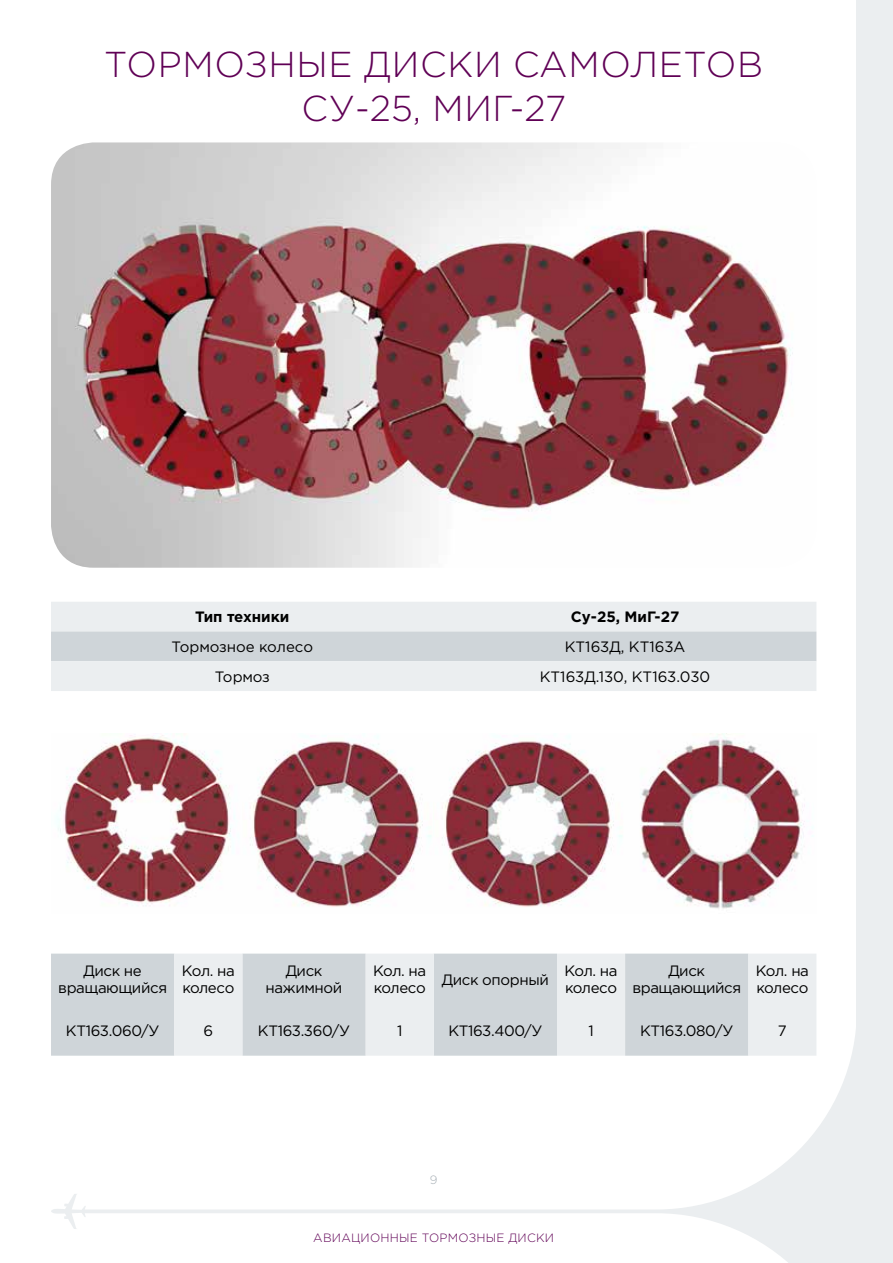
<style>
.page{position:relative;width:893px;height:1263px;background:#fff}
.page>*{position:absolute;margin:0;border:0;box-sizing:border-box;transform-origin:0 0}
.t1{font:300 36px/43.2px "Gotham Pro";letter-spacing:.02em;color:#600055;text-align:center}
.t2{font:15px/16.5px "Gotham Pro";letter-spacing:-.025em;color:#000}
.t3{font:15px "Gotham Pro";color:#000}
.t4{font:700 15px "Gotham Pro";color:#000}
.t5{font:300 12px "Gotham Pro";letter-spacing:.02em;color:#600055}
.t6{font:300 12px "Gotham Pro";color:#a7afb5}
</style>
<div class="page">
<svg style="left:51px;top:1194px;width:32px;height:35px"></svg>
<svg style="left:83px;top:1009px;width:774px;height:254px"></svg>
<div style="left:857px;top:0;width:36px;height:1263px;background:#ebeef0"></div>
<img style="left:51px;top:142px;width:742px;height:426px">
<svg style="left:51px;top:602px;width:765px;height:89px;background:#e1e5e8"></svg>
<div style="left:51px;top:954px;width:123px;height:102px;background:#cfd5d9"></div>
<svg style="left:174px;top:954px;width:642px;height:102px;background:#dbdfe2"></svg>
<img style="left:57px;top:734px;width:756px;height:175px">
<h1 class="t1" style="left:104px;top:43px;width:660px">ТОРМОЗНЫЕ ДИСКИ САМОЛЕТОВ<br>СУ-25, МИГ-27</h1>
<p class="t4" style="left:195px;top:608px;width:96px">Тип техники</p>
<p class="t4" style="left:571px;top:608px;width:110px">Су-25, МиГ-27</p>
<p class="t3" style="left:172px;top:638px;width:143px">Тормозное колесо</p>
<p class="t3" style="left:565px;top:638px;width:122px">КТ163Д, КТ163А</p>
<p class="t2" style="left:215px;top:668px;width:57px">Тормоз</p>
<p class="t3" style="left:540px;top:668px;width:172px">КТ163Д.130, КТ163.030</p>
<p class="t2" style="left:58px;top:963px;width:110px;text-align:center">Диск не вращающийся</p>
<p class="t2" style="left:182px;top:963px;width:55px">Кол. на колесо</p>
<p class="t2" style="left:266px;top:963px;width:78px;text-align:center">Диск нажимной</p>
<p class="t2" style="left:373px;top:963px;width:55px">Кол. на колесо</p>
<p class="t2" style="left:442px;top:971px;width:109px">Диск опорный</p>
<p class="t2" style="left:564px;top:963px;width:55px">Кол. на колесо</p>
<p class="t2" style="left:632px;top:963px;width:110px;text-align:center">Диск вращающийся</p>
<p class="t2" style="left:756px;top:963px;width:55px">Кол. на колесо</p>
<p class="t2" style="left:66px;top:1022px;width:95px">КТ163.060/У</p>
<p class="t2" style="left:203px;top:1022px;width:11px">6</p>
<p class="t2" style="left:258px;top:1022px;width:94px">КТ163.360/У</p>
<p class="t2" style="left:397px;top:1022px;width:7px">1</p>
<p class="t2" style="left:448px;top:1022px;width:96px">КТ163.400/У</p>
<p class="t2" style="left:588px;top:1022px;width:7px">1</p>
<p class="t2" style="left:640px;top:1022px;width:95px">КТ163.080/У</p>
<p class="t2" style="left:778px;top:1022px;width:10px">7</p>
<p class="t6" style="left:430px;top:1174px;width:9px">9</p>
<p class="t5" style="left:313px;top:1231px;width:242px">АВИАЦИОННЫЕ ТОРМОЗНЫЕ ДИСКИ</p>
</div>
